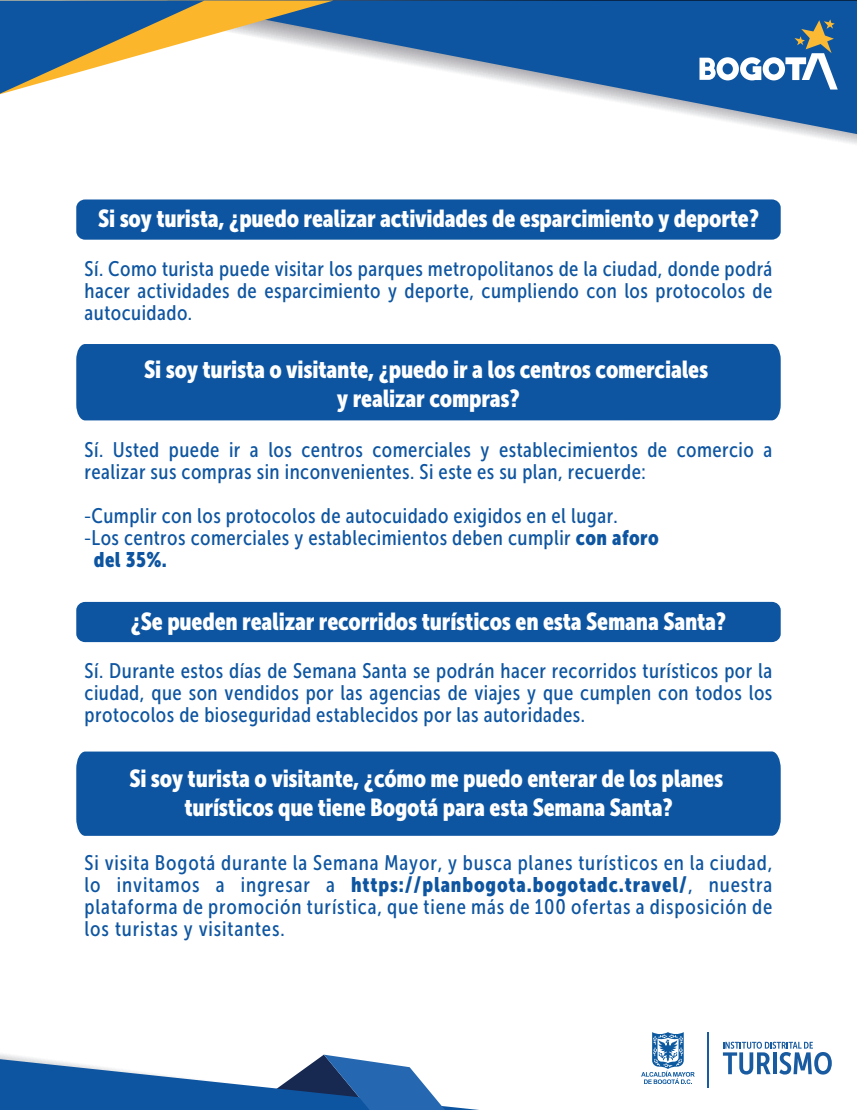
<style>
.page{position:relative;width:857px;height:1110px;background:#fff}
.page>*{position:absolute;margin:0;border:0;box-sizing:border-box;transform-origin:0 0}
.t1{font:24.41px/29.3px "Museo Sans Cond 900";letter-spacing:-.01em;color:#fff;text-align:center}
.t2{font:21px/21.9px "Museo Sans Cond 500";letter-spacing:.02em;color:#0e55a1;text-align:justify}
.t3{font:21px/21.9px "Museo Sans Cond 500";letter-spacing:.04em;color:#0e55a1}
.t4{font:21px "Museo Sans Cond 900";letter-spacing:.04em;color:#0e55a1}
.s1{font-family:"Myriad Pro"}
.s2{font-family:"Museo Sans Cond 900"}
.s3{font-family:"Museo Sans Cond 500"}
</style>
<div class="page">
<div style="left:76px;top:602px;width:704px;height:40px;background:#0e55a1;border-radius:9px"></div>
<div style="left:76px;top:751px;width:704px;height:84px;background:#0e55a1"></div>
<svg style="left:0;top:1054px;width:479px;height:56px"></svg>
<svg style="left:333px;top:1px;width:524px;height:133px;fill:#0e55a1"></svg>
<svg style="left:0;top:1px;width:333px;height:93px"></svg>
<svg style="left:723px;top:1041px;width:108px;height:33px"></svg>
<hr style="left:707px;top:1032px;width:2px;height:55px;background:#195ba0">
<svg style="left:641px;top:1032px;width:53px;height:52px"></svg>
<svg style="left:699px;top:19px;width:138px;height:71px"></svg>
<div style="left:76px;top:344px;width:704px;height:76px;background:#0e55a1"></div>
<div style="left:76px;top:199px;width:704px;height:41px;background:#0e55a1;border-radius:9px"></div>
<p class="t1" style="left:98px;top:204px;width:662px">Si soy turista, ¿puedo realizar actividades de esparcimiento y deporte?</p>
<p class="t2" style="left:85px;top:258px;width:689px">Sí. Como turista puede visitar los parques metropolitanos de la ciudad, donde podrá hacer actividades de esparcimiento y deporte, cumpliendo con los protocolos de autocuidado.</p>
<p class="t1" style="left:144px;top:354px;width:565px">Si soy turista o visitante, ¿puedo ir a los centros comerciales y realizar compras?</p>
<p class="t2" style="left:85px;top:439px;width:689px">Sí. Usted puede ir a los centros comerciales y establecimientos de comercio a realizar sus compras sin inconvenientes. Si este es su plan, recuerde:</p>
<p class="t2" style="left:85px;top:505px;width:575px"><span class="s1">-</span>Cumplir con los protocolos de autocuidado exigidos en el lugar.<br><span class="s1">-</span>Los centros comerciales y establecimientos deben cumplir <span class="s2">con aforo</span></p>
<p class="t4" style="left:94px;top:547px;width:75px">del 35%.</p>
<p class="t1" style="left:131px;top:606px;width:597px">¿Se pueden realizar recorridos turísticos en esta Semana Santa?</p>
<p class="t2" style="left:85px;top:660px;width:689px">Sí. Durante estos días de Semana Santa se podrán hacer recorridos turísticos por la ciudad, que son vendidos por las agencias de viajes y que cumplen con todos los protocolos de bioseguridad establecidos por las autoridades.</p>
<p class="t1" style="left:129px;top:763px;width:595px">Si soy turista o visitante, ¿cómo me puedo enterar de los planes turísticos que tiene Bogotá para esta Semana Santa?</p>
<p class="t3" style="left:85px;top:852px;width:689px">Si visita Bogotá durante la Semana Mayor, y busca planes turísticos en la ciudad,</p>
<p class="t4" style="left:85px;top:872px;width:689px"><span class="s3">lo invitamos a ingresar a</span> https://planbogota.bogotadc.travel/<span class="s3">, nuestra</span></p>
<p class="t3" style="left:85px;top:895px;width:689px">plataforma de promoción turística, que tiene más de 100 ofertas a disposición de los turistas y visitantes.</p>
</div>
